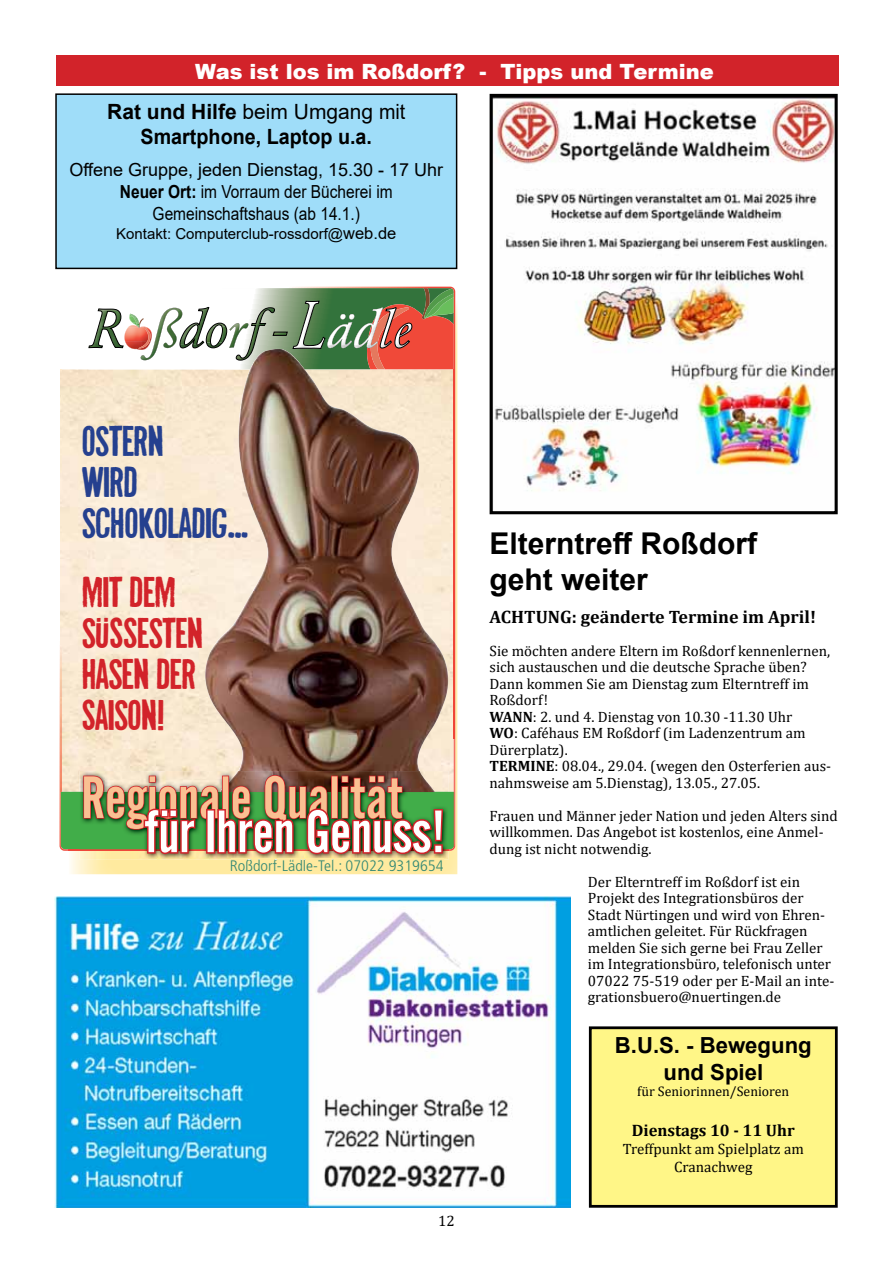
<style>
.page{position:relative;width:893px;height:1263px;background:#fff}
.page>*{position:absolute;margin:0;border:0;box-sizing:border-box;transform-origin:0 0}
.t1{font:62.4px "Alternate Gothic Std No 2";color:#fac092}
.t2{font:62.4px "Alternate Gothic Std No 2";color:#fff}
.t3{font:34.2px/41px "Maldeojo Keltenhof V1";letter-spacing:-.01em;color:#d2232a}
.t4{font:34.2px/41px "Maldeojo Keltenhof V1";letter-spacing:-.01em;color:#25408f}
.t5{font:700 30px/36px "Arial";color:#000}
.t6{font:700 22.2px/26.5px "Arial";color:#000;text-align:center}
.t7{font:700 21px/25.2px "Arial";color:#000;text-align:center}
.t8{font:900 21px "Arial";color:#fff}
.t9{font:18px/21.6px "Arial";color:#000;text-align:center}
.t10{font:700 18px "Cambria";color:#000}
.t11{font:700 16.65px "Cambria";color:#000}
.t12{font:300 condensed 15.15px "Frutiger LT Std";color:#338874;scale:1.08 1}
.t13{font:15px/16.5px "Cambria";color:#000}
.t14{font:15px "Arial";color:#000}
.t15{font:13.8px "Cambria";color:#000}
.s1{font-weight:400}
.s2{font-weight:700}
.s3{font-size:16.5px}
</style>
<div class="page">
<div style="left:56px;top:55px;width:783px;height:31px;background:#d2232a"></div>
<div style="left:590px;top:1028px;width:246px;height:178px;background:#fff687"></div>
<div style="left:589px;top:1026px;width:249px;height:182px;border:3px solid #000"></div>
<div style="left:56px;top:94px;width:401px;height:174px;background:#9fddf9"></div>
<div style="left:55px;top:93px;width:402px;height:176px;border:2px solid #000"></div>
<img style="left:494px;top:98px;width:340px;height:393px">
<div style="left:490px;top:94px;width:348px;height:420px;border:3px solid #000"></div>
<img style="left:55px;top:897px;width:516px;height:311px">
<img style="left:410px;top:300px;width:47px;height:574px">
<div style="left:231px;top:860px;width:212px;height:11px;background:#ffea9f"></div>
<svg style="left:60px;top:287px;width:394px;height:562px;background:#c1a996"></svg>
<img style="left:448px;top:370px;width:7px;height:481px">
<img style="left:454px;top:370px;width:1px;height:474px">
<svg style="left:88px;top:288px;width:367px;height:82px"></svg>
<img style="left:245px;top:351px;width:19px;height:33px">
<img style="left:80px;top:856px;width:368px;height:4px">
<img style="left:220px;top:771px;width:215px;height:3px">
<img style="left:61px;top:774px;width:393px;height:82px">
<h3 class="t8" style="left:195px;top:56px;width:520px">Was ist los im Roßdorf? - Tipps und Termine</h3>
<h3 class="t7" style="left:107px;top:99px;width:300px">Rat und Hilfe <span class="s1">beim Umgang mit<br></span>Smartphone, Laptop u.a.</h3>
<p class="t9" style="left:69px;top:159px;width:375px">Offene Gruppe, jeden Dienstag, 15.30 - 17 Uhr<br><span class="s2">Neuer Ort:</span> im Vorraum der Bücherei im<br>Gemeinschaftshaus (ab 14.1.)</p>
<p class="t14" style="left:116px;top:224px;width:282px">Kontakt: Computerclub-rossdorf@<span class="s3">web.de</span></p>
<h2 class="t4" style="left:83px;top:418px;width:168px">OSTERN<br>WIRD<br>SCHOKOLADIG…</h2>
<h2 class="t3" style="left:83px;top:569px;width:123px">MIT DEM<br>SÜßESTEN<br>HASEN DER<br>SAISON!</h2>
<h1 class="t1" style="left:81px;top:766px;width:323px">Regionale Qualität</h1>
<h1 class="t2" style="left:145px;top:800px;width:302px">für Ihren Genuss!</h1>
<p class="t12" style="left:230px;top:857px;width:200px">Roßdorf-Lädle-Tel.: 07022 9319654</p>
<p class="t13" style="left:438px;top:1212px;width:18px">12</p>
<h3 class="t5" style="left:490px;top:526px;width:269px">Elterntreff Roßdorf geht weiter</h3>
<p class="t10" style="left:490px;top:604px;width:328px">ACHTUNG: geänderte Termine im April!</p>
<p class="t13" style="left:490px;top:642px;width:343px">Sie möchten andere Eltern im Roßdorf kennenlernen, sich austauschen und die deutsche Sprache üben?<br>Dann kommen Sie am Dienstag zum Elterntreff im Roßdorf!<br><span class="s2">WANN</span>: 2. und 4. Dienstag von 10.30 -11.30 Uhr<br><span class="s2">WO</span>: Caféhaus EM Roßdorf (im Ladenzentrum am Dürerplatz).<br><span class="s2">TERMINE</span>: 08.04., 29.04. (wegen den Osterferien aus&shy;nahmsweise am 5.Dienstag), 13.05., 27.05.</p>
<p class="t13" style="left:490px;top:807px;width:350px">Frauen und Männer jeder Nation und jeden Alters sind willkommen. Das Angebot ist kostenlos, eine Anmel&shy;dung ist nicht notwendig.</p>
<p class="t13" style="left:588px;top:873px;width:248px">Der Elterntreff im Roßdorf ist ein Projekt des Integrationsbüros der Stadt Nürtingen und wird von Ehren&shy;amtlichen geleitet. Für Rückfragen melden Sie sich gerne bei Frau Zeller im Integrationsbüro, telefonisch unter 07022 75-519 oder per E-Mail an inte&shy;grationsbuero@nuertingen.de</p>
<h3 class="t6" style="left:615px;top:1032px;width:198px">B.U.S. - Bewegung und Spiel</h3>
<p class="t15" style="left:637px;top:1083px;width:153px">für Seniorinnen/Senioren</p>
<p class="t11" style="left:632px;top:1119px;width:164px">Dienstags 10 - 11 Uhr</p>
<p class="t13" style="left:623px;top:1140px;width:183px;line-height:18px;text-align:center">Treffpunkt am Spielplatz am<br>Cranachweg</p>
</div>
